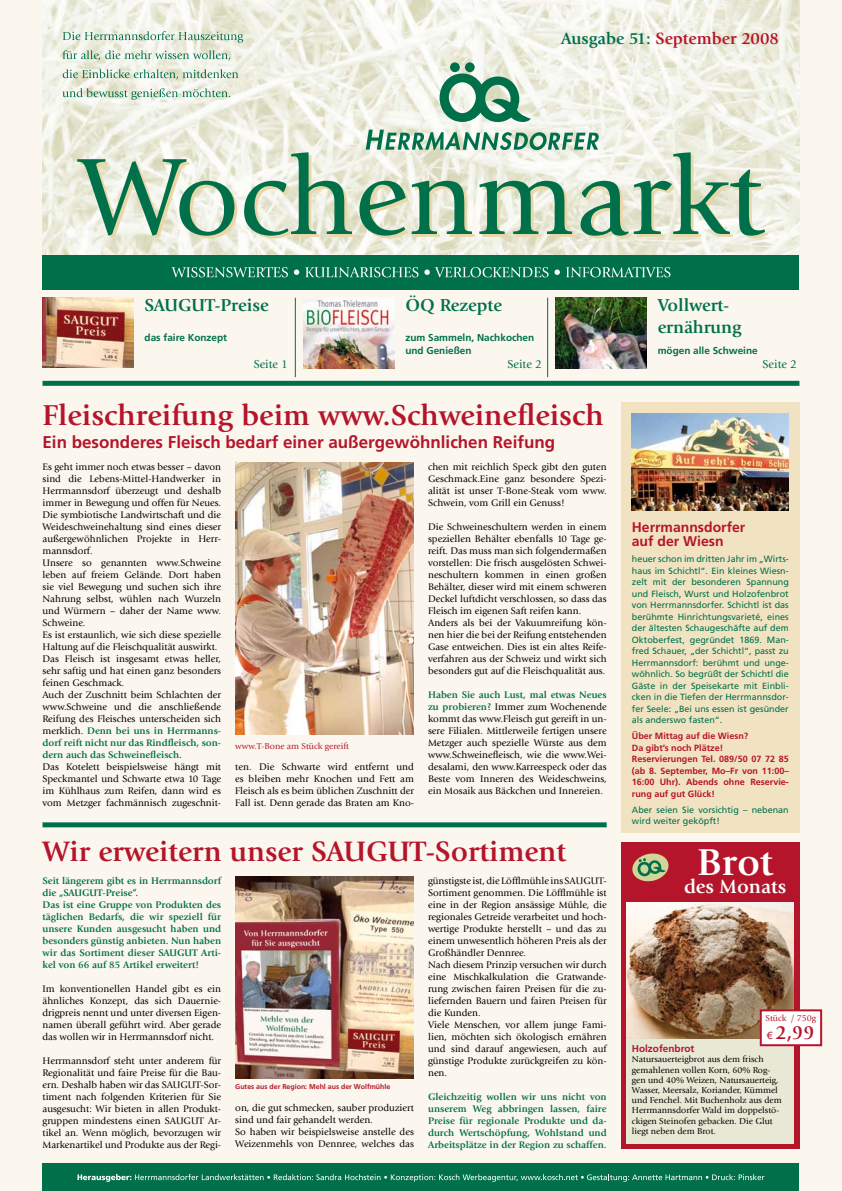
<style>
.page{position:relative;width:842px;height:1191px;background:#fbf7ee}
.page>*{position:absolute;margin:0;border:0;box-sizing:border-box;transform-origin:0 0}
.t1{font:700 39px "Giovanni";color:#fff}
.t2{font:700 30px "Giovanni";color:#b5152b}
.t3{font:700 29.3px "Giovanni";color:#b5152b}
.t4{font:700 20px "Giovanni";color:#fff}
.t5{font:700 20px "Giovanni";color:#b5152b}
.t6{font:700 18px/21.6px "Giovanni";letter-spacing:-.005em;color:#00704a}
.t7{font:700 17px "Frutiger";color:#b5152b}
.t8{font:700 17px "Giovanni";color:#b5152b}
.t9{font:700 14px/14px "Frutiger";color:#b5152b}
.t10{font:12px "Giovanni";color:#00704a}
.t11{font:10px/12px "Giovanni";color:#000;text-align:justify}
.t12{font:700 10px/12px "Giovanni";color:#00704a}
.t13{font:700 10px/13px "Frutiger";color:#00704a}
.t14{font:700 10px "Frutiger";color:#b5152b}
.t15{font:9px/11.5px "Frutiger";color:#00704a;text-align:justify}
.t16{font:9px/10.2px "Giovanni";color:#000}
.t17{font:700 9px/11.5px "Frutiger";color:#b5152b}
.t18{font:9px "Giovanni";color:#b5152b}
.t19{font:700 7px "Frutiger";color:#b5152b}
.s1{color:#00704a}
.s2{font-weight:700;color:#00704a}
.s3{font-family:"Arial";font-weight:400;font-size:10px}
</style>
<div class="page">
<img style="left:43px;top:0;width:756px;height:255px">
<svg style="left:77px;top:159px;width:160px;height:79px"></svg>
<svg style="left:244px;top:130px;width:524px;height:108px"></svg>
<div style="left:450px;top:62px;width:10px;height:10px;background:#00704a;border-radius:50%"></div>
<div style="left:465px;top:62px;width:10px;height:10px;background:#00704a;border-radius:50%"></div>
<svg style="left:439px;top:73px;width:92px;height:50px"></svg>
<div style="left:43px;top:255px;width:756px;height:34px;background:#00704a"></div>
<div style="left:43px;top:381px;width:756px;height:5px;background:#00704a"></div>
<hr style="left:295px;top:298px;width:1px;height:79px;background:#00704a">
<hr style="left:547px;top:298px;width:1px;height:79px;background:#00704a">
<img style="left:303px;top:298px;width:91px;height:71px">
<img style="left:556px;top:298px;width:90px;height:71px">
<div style="left:621px;top:403px;width:178px;height:429px;background:#f1e3c2"></div>
<div style="left:43px;top:1162px;width:756px;height:29px;background:#00704a"></div>
<svg style="left:77px;top:1174px;width:687px;height:7px"></svg>
<svg style="left:172px;top:267px;width:116px;height:10px"></svg>
<svg style="left:294px;top:269px;width:5px;height:6px"></svg>
<svg style="left:305px;top:267px;width:113px;height:10px"></svg>
<svg style="left:424px;top:267px;width:124px;height:10px"></svg>
<svg style="left:554px;top:269px;width:6px;height:6px"></svg>
<svg style="left:566px;top:267px;width:104px;height:10px"></svg>
<div style="left:43px;top:822px;width:564px;height:5px;background:#00704a"></div>
<svg style="left:62px;top:88px;width:168px;height:12px"></svg>
<svg style="left:63px;top:69px;width:175px;height:10px;background:#bcd4c2"></svg>
<svg style="left:62px;top:50px;width:168px;height:10px"></svg>
<svg style="left:63px;top:31px;width:180px;height:12px"></svg>
<img style="left:43px;top:297px;width:90px;height:71px">
<img style="left:235px;top:462px;width:179px;height:272px">
<img style="left:632px;top:413px;width:157px;height:97px">
<img style="left:235px;top:876px;width:179px;height:202px">
<div style="left:621px;top:842px;width:178px;height:306px;background:#b5152b"></div>
<div style="left:626px;top:1018px;width:168px;height:125px;background:#e8e9d5"></div>
<svg style="left:632px;top:853px;width:37px;height:29px"></svg>
<img style="left:626px;top:902px;width:168px;height:136px">
<div style="left:761px;top:1010px;width:60px;height:35px;background:#fff"></div>
<div style="left:760px;top:1009px;width:62px;height:37px;border:2px solid #b5152b"></div>
<h3 class="t6" style="left:145px;top:294px;width:126px">SAUGUT-Preise</h3>
<p class="t13" style="left:145px;top:331px;width:84px">das faire Konzept</p>
<h3 class="t8" style="left:561px;top:28px;width:219px"><span class="s1">Ausgabe 51:</span> September 2008</h3>
<h3 class="t6" style="left:405px;top:294px;width:98px">ÖQ Rezepte</h3>
<p class="t13" style="left:405px;top:331px;width:130px">zum Sammeln, Nachkochen und Genießen</p>
<h3 class="t6" style="left:658px;top:294px;width:85px">Vollwert&shy;ernährung</h3>
<p class="t13" style="left:658px;top:344px;width:102px">mögen alle Schweine</p>
<p class="t10" style="left:254px;top:358px;width:36px">Seite 1</p>
<p class="t10" style="left:507px;top:358px;width:36px">Seite 2</p>
<p class="t10" style="left:763px;top:358px;width:36px">Seite 2</p>
<h2 class="t2" style="left:43px;top:397px;width:563px">Fleischreifung beim www.Schweinefleisch</h2>
<h3 class="t7" style="left:43px;top:432px;width:514px">Ein besonderes Fleisch bedarf einer außergewöhnlichen Reifung</h3>
<p class="t11" style="left:43px;top:460px;width:180px;text-align:left">Es geht immer noch etwas besser – davon sind die Lebens-Mittel-Handwerker in Herrmannsdorf überzeugt und deshalb immer in Bewegung und offen für Neues.<br>Die symbiotische Landwirtschaft und die Weideschweinehaltung sind eines dieser außergewöhnlichen Projekte in Herr&shy;mannsdorf.<br>Unsere so genannten www.Schweine leben auf freiem Gelände. Dort haben sie viel Bewegung und suchen sich ihre Nahrung selbst, wühlen nach Wurzeln und Würmern – daher der Name www.<br>Schweine.<br>Es ist erstaunlich, wie sich diese spezielle Haltung auf die Fleischqualität auswirkt.<br>Das Fleisch ist insgesamt etwas heller, sehr saftig und hat einen ganz besonders feinen Geschmack.<br>Auch der Zuschnitt beim Schlachten der www.Schweine und die anschließende Reifung des Fleisches unterscheiden sich merklich. <span class="s2">Denn bei uns in Herrmanns&shy;dorf reift nicht nur das Rindfleisch, son&shy;dern auch das Schweinefleisch.</span></p>
<p class="t11" style="left:43px;top:760px;width:180px">Das Kotelett beispielsweise hängt mit Speckmantel und Schwarte etwa 10 Tage im Kühlhaus zum Reifen, dann wird es vom Metzger fachmännisch zugeschnit-</p>
<p class="t11" style="left:235px;top:760px;width:180px">ten. Die Schwarte wird entfernt und es bleiben mehr Knochen und Fett am Fleisch als es beim üblichen Zuschnitt der Fall ist. Denn gerade das Braten am Kno-</p>
<p class="t11" style="left:428px;top:460px;width:180px">chen mit reichlich Speck gibt den guten Geschmack.Eine ganz besondere Spezi&shy;alität ist unser T-Bone-Steak vom www.<br>Schwein, vom Grill ein Genuss!</p>
<p class="t11" style="left:428px;top:520px;width:180px;text-align:left">Die Schweineschultern werden in einem speziellen Behälter ebenfalls 10 Tage ge&shy;reift. Das muss man sich folgendermaßen vorstellen: Die frisch ausgelösten Schwei&shy;neschultern kommen in einen großen Behälter, dieser wird mit einem schweren Deckel luftdicht verschlossen, so dass das Fleisch im eigenen Saft reifen kann.<br>Anders als bei der Vakuumreifung kön&shy;nen hier die bei der Reifung entstehenden Gase entweichen. Dies ist ein altes Reife&shy;verfahren aus der Schweiz und wirkt sich besonders gut auf die Fleischqualität aus.</p>
<p class="t11" style="left:428px;top:688px;width:180px"><span class="s2">Haben Sie auch Lust, mal etwas Neues zu probieren?</span> Immer zum Wochenende kommt das www.Fleisch gut gereift in un&shy;sere Filialen. Mittlerweile fertigen unsere Metzger auch spezielle Würste aus dem www.Schweinefleisch, wie die www.Wei&shy;desalami, den www.Karreespeck oder das Beste vom Inneren des Weideschweins, ein Mosaik aus Bäckchen und Innereien.</p>
<p class="t18" style="left:235px;top:741px;width:115px">www.T-Bone am Stück gereift</p>
<h3 class="t3" style="left:43px;top:834px;width:525px">Wir erweitern unser SAUGUT-Sortiment</h3>
<p class="t12" style="left:43px;top:874px;width:180px">Seit längerem gibt es in Herrmannsdorf die „SAUGUT-Preise“.<br>Das ist eine Gruppe von Produkten des täglichen Bedarfs, die wir speziell für unsere Kunden ausgesucht haben und besonders günstig anbieten. Nun haben wir das Sortiment dieser SAUGUT Arti&shy;kel von 66 auf 85 Artikel erweitert!</p>
<p class="t11" style="left:43px;top:982px;width:180px">Im konventionellen Handel gibt es ein ähnliches Konzept, das sich Dauernie&shy;drigpreis nennt und unter diversen Eigen&shy;namen überall geführt wird. Aber gerade das wollen wir in Herrmannsdorf nicht.</p>
<p class="t11" style="left:43px;top:1054px;width:180px">Herrmannsdorf steht unter anderem für Regionalität und faire Preise für die Bau&shy;ern. Deshalb haben wir das SAUGUT-Sor&shy;timent nach folgenden Kriterien für Sie ausgesucht: Wir bieten in allen Produkt&shy;gruppen mindestens einen SAUGUT Ar&shy;tikel an. Wenn möglich, bevorzugen wir Markenartikel und Produkte aus der Regi-</p>
<p class="t11" style="left:428px;top:874px;width:180px;text-align:left">günstigste ist, die Löfflmühle ins SAUGUT-Sortiment genommen. Die Löfflmühle ist eine in der Region ansässige Mühle, die regionales Getreide verarbeitet und hoch&shy;wertige Produkte herstellt – und das zu einem unwesentlich höheren Preis als der Großhändler Dennree.<br>Nach diesem Prinzip versuchen wir durch eine Mischkalkulation die Gratwande&shy;rung zwischen fairen Preisen für die zu&shy;liefernden Bauern und fairen Preisen für die Kunden.<br>Viele Menschen, vor allem junge Fami&shy;lien, möchten sich ökologisch ernähren und sind darauf angewiesen, auch auf günstige Produkte zurückgreifen zu kön&shy;nen.</p>
<p class="t12" style="left:428px;top:1090px;width:180px;text-align:justify">Gleichzeitig wollen wir uns nicht von unserem Weg abbringen lassen, faire Preise für regionale Produkte und da&shy;durch Wertschöpfung, Wohlstand und Arbeitsplätze in der Region zu schaffen.</p>
<p class="t19" style="left:235px;top:1082px;width:157px">Gutes aus der Region: Mehl aus der Wolfmühle</p>
<p class="t11" style="left:235px;top:1102px;width:180px;text-align:left">on, die gut schmecken, sauber produziert sind und fair gehandelt werden.<br>So haben wir beispielsweise anstelle des Weizenmehls von Dennree, welches das</p>
<h3 class="t9" style="left:632px;top:520px;width:115px">Herrmannsdorfer auf der Wiesn</h3>
<p class="t15" style="left:632px;top:553px;width:158px">heuer schon im dritten Jahr im „Wirts&shy;haus im Schichtl“. Ein kleines Wiesn&shy;zelt mit der besonderen Spannung und Fleisch, Wurst und Holzofenbrot von Herrmannsdorfer. Schichtl ist das berühmte Hinrichtungsvarieté, eines der ältesten Schaugeschäfte auf dem Oktoberfest, gegründet 1869. Man&shy;fred Schauer, „der Schichtl“, passt zu Herrmannsdorf: berühmt und unge&shy;wöhnlich. So begrüßt der Schichtl die Gäste in der Speisekarte mit Einbli&shy;cken in die Tiefen der Herrmannsdor&shy;fer Seele: „Bei uns essen ist gesünder als anderswo fasten“.</p>
<p class="t17" style="left:632px;top:730px;width:158px">Über Mittag auf die Wiesn?<br>Da gibt’s noch Plätze!<br>Reservierungen Tel. 089/50 07 72 85 (ab 8. September, Mo–Fr von 11:00–<br>16:00 Uhr). Abends ohne Reservie&shy;rung auf gut Glück!</p>
<p class="t15" style="left:632px;top:804px;width:158px">Aber seien Sie vorsichtig – nebenan wird weiter geköpft!</p>
<h1 class="t1" style="left:697px;top:839px;width:77px">Brot</h1>
<h3 class="t4" style="left:684px;top:875px;width:104px">des Monats</h3>
<p class="t18" style="left:766px;top:1013px;width:52px">Stück / 750g</p>
<h3 class="t5" style="left:767px;top:1021px;width:49px"><span class="s3">€</span> 2,99</h3>
<p class="t14" style="left:632px;top:1042px;width:64px">Holzofenbrot</p>
<p class="t16" style="left:632px;top:1054px;width:151px">Natursauerteigbrot aus dem frisch gemahlenen vollen Korn, 60% Rog&shy;gen und 40% Weizen, Natursauerteig, Wasser, Meersalz, Koriander, Kümmel und Fenchel. Mit Buchenholz aus dem Herrmannsdorfer Wald im doppelstö&shy;ckigen Steinofen gebacken. Die Glut liegt neben dem Brot.</p>
</div>
